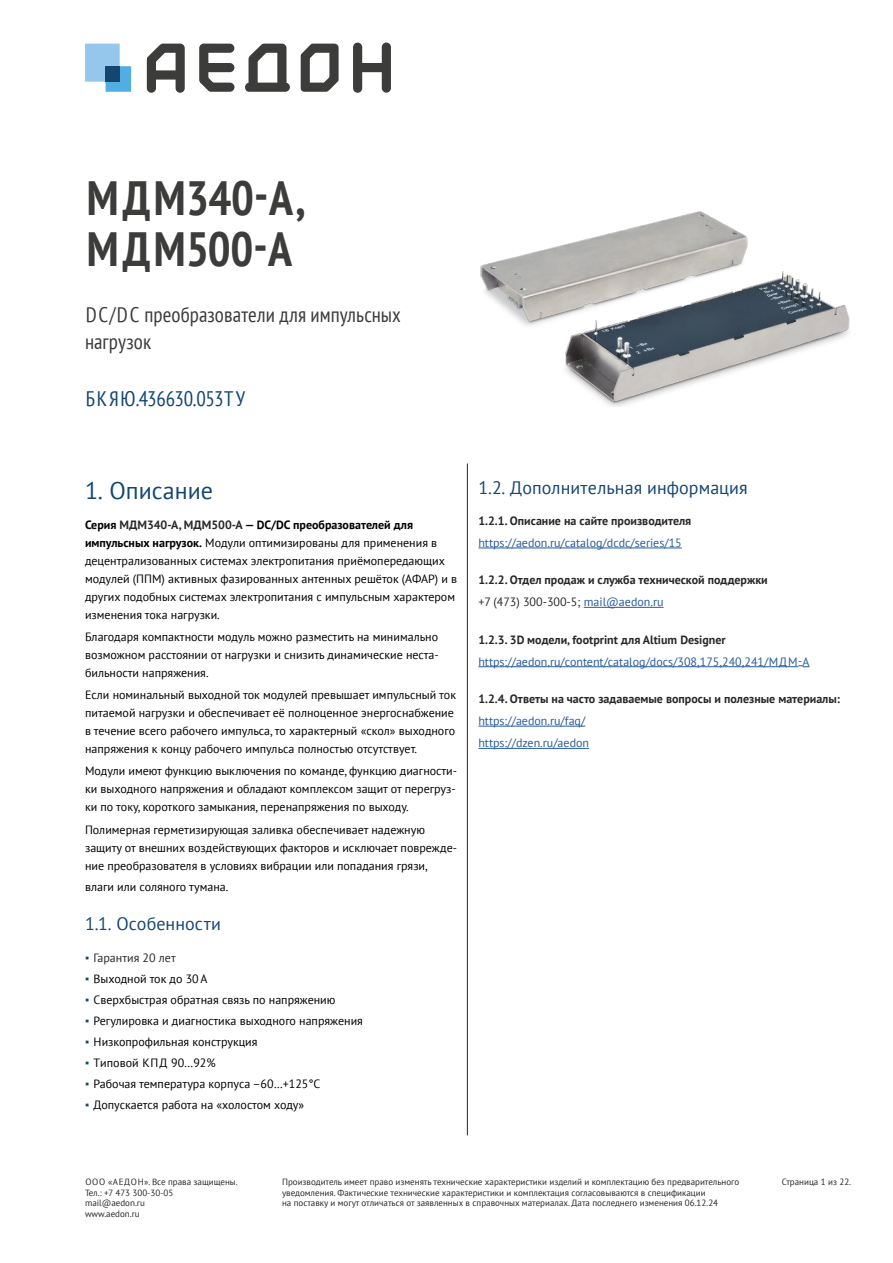
<style>
.page{position:relative;width:893px;height:1263px;background:#fff}
.page>*{position:absolute;margin:0;border:0;box-sizing:border-box;transform-origin:0 0}
.t1{font:700 condensed 48px/51px "PT Sans";letter-spacing:.01em;color:#3c3c3b}
.t2{font:24px "PT Sans";color:#144672}
.t3{font:condensed 21px/27px "PT Sans";letter-spacing:.005em;color:#3c3c3b}
.t4{font:condensed 21px "PT Sans";letter-spacing:-.01em;color:#144672}
.t5{font:18px "PT Sans";letter-spacing:.005em;color:#144672}
.t6{font:12px/18px "PT Sans";color:#000}
.t7{font:700 12px/22.2px "PT Sans";color:#282827}
.t8{font:12px/22.2px "PT Sans";color:#275b9b}
.t9{font:12px "PT Sans";color:#282827}
.t10{font:9px/10.8px "PT Sans";color:#282827}
.s1{font-weight:700}
.s2{font-weight:700;color:#282827}
.s3{font-family:"Arial";color:#144672}
.s4{font-weight:400}
.s5{font-weight:400;color:#275b9b}
</style>
<div class="page">
<hr style="left:478px;top:548px;width:204px;height:1px;background:#275b9b">
<hr style="left:584px;top:607px;width:80px;height:1px;background:#275b9b">
<hr style="left:478px;top:666px;width:320px;height:1px;background:#275b9b">
<svg style="left:798px;top:665px;width:12px;height:2px"></svg>
<hr style="left:478px;top:726px;width:107px;height:1px;background:#275b9b">
<hr style="left:478px;top:748px;width:111px;height:1px;background:#275b9b">
<hr style="left:467px;top:463px;width:1px;height:672px;background:#282827">
<img style="left:480px;top:211px;width:370px;height:195px">
<svg style="left:353px;top:43px;width:38px;height:50px"></svg>
<svg style="left:245px;top:44px;width:45px;height:48px"></svg>
<svg style="left:301px;top:44px;width:38px;height:48px"></svg>
<svg style="left:199px;top:44px;width:35px;height:48px"></svg>
<svg style="left:147px;top:44px;width:38px;height:49px"></svg>
<svg style="left:85px;top:44px;width:46px;height:48px"></svg>
<div style="left:106px;top:66px;width:14px;height:16px;background:#144672"></div>
<h1 class="t1" style="left:87px;top:171px;width:220px">МДМ340-А,<br>МДМ500-А</h1>
<h3 class="t3" style="left:85px;top:301px;width:317px">DC/DC преобразователи для импульсных нагрузок</h3>
<h3 class="t4" style="left:86px;top:385px;width:161px">БКЯЮ.436630.053Т У</h3>
<h2 class="t2" style="left:85px;top:475px;width:130px">1. Описание</h2>
<p class="t6" style="left:85px;top:515px;width:374px"><span class="s1">Серия</span> <span class="s2">МДМ340-А, МДМ500-А</span> <span class="s1">— DC/DC преобразователей для импульсных нагрузок.</span> Модули оптимизированы для применения в децентрализованных системах электропитания приёмопередающих модулей (ППМ) активных фазированных антенных решёток (АФАР) и в других подобных системах электропитания с импульсным характером изменения тока нагрузки.</p>
<p class="t6" style="left:85px;top:627px;width:355px;text-align:justify">Благодаря компактности модуль можно разместить на минимально возможном расстоянии от нагрузки и снизить динамические неста&shy;бильности напряжения.</p>
<p class="t6" style="left:85px;top:686px;width:372px">Если номинальный выходной ток модулей превышает импульсный ток питаемой нагрузки и обеспечивает её полноценное энергоснабжение в течение всего рабочего импульса, то характерный «скол» выходного напряжения к концу рабочего импульса полностью отсутствует.</p>
<p class="t6" style="left:85px;top:762px;width:374px;text-align:justify">Модули имеют функцию выключения по команде, функцию диагности&shy;ки выходного напряжения и обладают комплексом защит от перегруз&shy;ки по току, короткого замыкания, перенапряжения по выходу.</p>
<p class="t6" style="left:85px;top:820px;width:374px">Полимерная герметизирующая заливка обеспечивает надежную защиту от внешних воздействующих факторов и исключает поврежде&shy;ние преобразователя в условиях вибрации или попадания грязи,</p>
<p class="t6" style="left:85px;top:877px;width:145px">влаги или соляного тумана.</p>
<h3 class="t5" style="left:85px;top:912px;width:137px">1.1. Особенности</h3>
<p class="t9" style="left:85px;top:950px;width:92px"><span class="s3">▪</span> Гарантия 20 лет</p>
<p class="t6" style="left:85px;top:970px;width:124px"><span class="s3">▪</span> Выходной ток до 30 А</p>
<p class="t6" style="left:85px;top:991px;width:252px"><span class="s3">▪</span> Сверхбыстрая обратная связь по напряжению</p>
<p class="t6" style="left:85px;top:1012px;width:279px"><span class="s3">▪</span> Регулировка и диагностика выходного напряжения</p>
<p class="t6" style="left:85px;top:1033px;width:174px"><span class="s3">▪</span> Низкопрофильная конструкция</p>
<p class="t6" style="left:85px;top:1054px;width:132px"><span class="s3">▪</span> Tиповой КПД 90…92%</p>
<p class="t6" style="left:85px;top:1075px;width:237px"><span class="s3">▪</span> Рабочая температура корпуса –60…+125°С</p>
<p class="t6" style="left:85px;top:1096px;width:221px"><span class="s3">▪</span> Допускается работа на «холостом ходу»</p>
<h3 class="t5" style="left:478px;top:476px;width:271px">1.2. Дополнительная информация</h3>
<p class="t7" style="left:478px;top:509px;width:214px">1.2.1. Описание на сайте производителя</p>
<p class="t8" style="left:478px;top:531px;width:205px">https://aedon.ru/catalog/dcdc/series/15</p>
<p class="t7" style="left:478px;top:569px;width:291px">1.2.2. Отдел продаж и служба технической поддержки <span class="s4">+7 (473) 300-300-5;</span> <span class="s5">mail@aedon.ru</span></p>
<p class="t7" style="left:478px;top:628px;width:249px">1.2.3. 3D модели, footprint для Altium Designer</p>
<p class="t8" style="left:478px;top:650px;width:333px">https://aedon.ru/content/catalog/docs/308,175,240,241/МДМ-А</p>
<p class="t7" style="left:478px;top:687px;width:363px">1.2.4. Ответы на часто задаваемые вопросы и полезные материалы:</p>
<p class="t8" style="left:478px;top:710px;width:112px">https://aedon.ru/faq/ https://dzen.ru/aedon</p>
<p class="t10" style="left:282px;top:1176px;width:459px">Производитель имеет право изменять технические характеристики изделий и комплектацию без предварительного уведомления. Фактические технические характеристики и комплектация согласовываются в спецификации<br>на поставку и могут отличаться от заявленных в справочных материалах. Дата последнего изменения 06.12.24</p>
<p class="t10" style="left:85px;top:1176px;width:154px">ООО «АЕДОН». Все права защищены.</p>
<p class="t10" style="left:782px;top:1176px;width:71px">Страница 1 из 22.</p>
<p class="t10" style="left:85px;top:1187px;width:90px">Тел.: +7 473 300-30-05 mail@aedon.ru www.aedon.ru</p>
</div>
